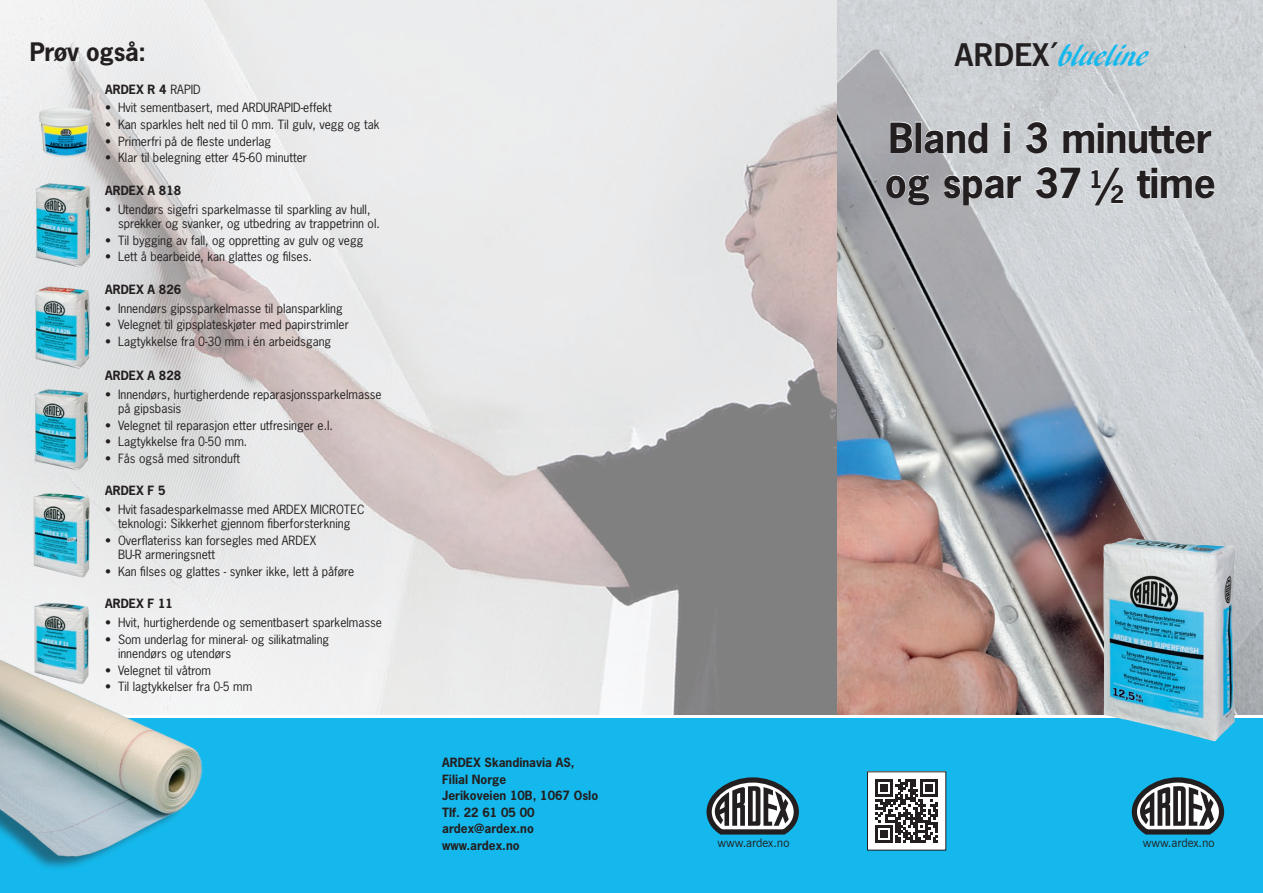
<style>
.page{position:relative;width:1263px;height:893px;background:#fff}
.page>*{position:absolute;margin:0;border:0;box-sizing:border-box;transform-origin:0 0}
.t1{font:700 39px/45px "News Gothic Std";letter-spacing:-.01em;color:#231f20}
.t2{font:31.05px "ARBLANCA";letter-spacing:-.02em;color:#15b8ec}
.t3{font:700 24px "News Gothic Std";letter-spacing:-.01em;color:#231f20}
.t4{font:12px/14.4px "News Gothic Std";color:#231f20}
.t5{font:700 12px/16.5px "News Gothic Std";color:#231f20}
.t6{font:12px "News Gothic BT";letter-spacing:-.005em;color:#231f20}
.s1{font-weight:400}
.s2{font-family:"News Gothic BT";font-weight:700;color:#231f20}
</style>
<div class="page">
<img style="left:0;top:0;width:838px;height:714px">
<img style="left:838px;top:0;width:425px;height:714px">
<svg style="left:890px;top:121px;width:23px;height:32px"></svg>
<div style="left:915px;top:122px;width:6px;height:31px;border:1px solid #fff"></div>
<svg style="left:924px;top:121px;width:64px;height:33px;background:#d0d2d5"></svg>
<svg style="left:1003px;top:121px;width:8px;height:32px"></svg>
<svg style="left:1025px;top:121px;width:23px;height:33px"></svg>
<svg style="left:1063px;top:121px;width:149px;height:33px;background:#d4d7da"></svg>
<svg style="left:885px;top:174px;width:45px;height:32px"></svg>
<svg style="left:943px;top:175px;width:79px;height:31px;background:#cdcfd2"></svg>
<svg style="left:1035px;top:166px;width:46px;height:33px;background:#d7dadd"></svg>
<svg style="left:1091px;top:166px;width:33px;height:40px"></svg>
<svg style="left:1136px;top:166px;width:79px;height:33px;background:#d3d6d9"></svg>
<div style="left:0;top:719px;width:1263px;height:174px;background:#15b8ec"></div>
<img style="left:34px;top:285px;width:55px;height:84px">
<img style="left:34px;top:388px;width:56px;height:84px">
<img style="left:33px;top:493px;width:57px;height:85px">
<img style="left:34px;top:601px;width:56px;height:54px">
<img style="left:30px;top:95px;width:64px;height:63px">
<svg style="left:1131px;top:777px;width:94px;height:58px"></svg>
<svg style="left:706px;top:777px;width:93px;height:58px"></svg>
<div style="left:867px;top:772px;width:79px;height:78px;background:#fff"></div>
<svg style="left:875px;top:780px;width:63px;height:62px"></svg>
<img style="left:1103px;top:538px;width:35px;height:184px">
<div style="left:0;top:655px;width:197px;height:216px;background:#231f20;opacity:.5"></div>
<img style="left:0;top:655px;width:205px;height:205px">
<img style="left:34px;top:182px;width:58px;height:86px">
<h3 class="t3" style="left:30px;top:36px;width:118px">Prøv også:</h3>
<p class="t5" style="left:105px;top:81px;width:97px">ARDEX R 4 <span class="s1">RAPID</span></p>
<p class="t4" style="left:105px;top:101px;width:228px">• Hvit sementbasert, med ARDURAPID-effekt</p>
<p class="t4" style="left:105px;top:117px;width:276px">• Kan sparkles helt ned til 0 mm. Til gulv, vegg og tak</p>
<p class="t4" style="left:105px;top:134px;width:168px">• Primerfri på de fleste underlag</p>
<p class="t4" style="left:105px;top:150px;width:203px">• Klar til belegning etter 45-60 minutter</p>
<p class="t5" style="left:105px;top:182px;width:78px">ARDEX A 818</p>
<p class="t4" style="left:118px;top:202px;width:263px;text-indent:-13px">• Utendørs sigefri sparkelmasse til sparkling av hull, sprekker og svanker, og utbedring av trappetrinn ol.</p>
<p class="t4" style="left:105px;top:233px;width:260px">• Til bygging av fall, og oppretting av gulv og vegg</p>
<p class="t4" style="left:105px;top:249px;width:208px">• Lett å bearbeide, kan glattes og filses.</p>
<p class="t5" style="left:105px;top:281px;width:78px">ARDEX A 826</p>
<p class="t4" style="left:105px;top:301px;width:239px">• Innendørs gipssparkelmasse til plansparkling</p>
<p class="t4" style="left:105px;top:318px;width:245px">• Velegnet til gipsplateskjøter med papirstrimler</p>
<p class="t4" style="left:105px;top:334px;width:227px">• Lagtykkelse fra 0-30 mm i én arbeidsgang</p>
<p class="t5" style="left:105px;top:367px;width:78px">ARDEX A 828</p>
<p class="t4" style="left:118px;top:387px;width:265px;text-indent:-13px">• Innendørs, hurtigherdende reparasjonssparkelmasse på gipsbasis</p>
<p class="t4" style="left:105px;top:418px;width:229px">• Velegnet til reparasjon etter utfresinger e.l.</p>
<p class="t4" style="left:105px;top:434px;width:144px">• Lagtykkelse fra 0-50 mm.</p>
<p class="t4" style="left:105px;top:451px;width:136px">• Fås også med sitronduft</p>
<p class="t5" style="left:105px;top:482px;width:62px">ARDEX F 5</p>
<p class="t4" style="left:105px;top:502px;width:261px;text-align:center">• Hvit fasadesparkelmasse med ARDEX MICROTEC teknologi: Sikkerhet gjennom fiberforsterkning</p>
<p class="t4" style="left:118px;top:533px;width:200px;text-indent:-13px">• Overflateriss kan forsegles med ARDEX<br>BU-R armeringsnett</p>
<p class="t4" style="left:105px;top:564px;width:250px">• Kan filses og glattes - synker ikke, lett å påføre</p>
<p class="t5" style="left:105px;top:595px;width:69px">ARDEX F 11</p>
<p class="t4" style="left:105px;top:615px;width:278px">• Hvit, hurtigherdende og sementbasert sparkelmasse</p>
<p class="t4" style="left:118px;top:632px;width:213px;text-indent:-13px">• Som underlag for mineral- og silikatmaling innendørs og utendørs</p>
<p class="t4" style="left:105px;top:663px;width:107px">• Velegnet til våtrom</p>
<p class="t4" style="left:105px;top:679px;width:149px">• Til lagtykkelser fra 0-5 mm</p>
<p class="t5" style="left:442px;top:754px;width:157px">ARDEX Skandinavia AS,<br>Filial Norge<br>Jerikoveien 10B, 1067 Oslo<br>Tlf. 22 61 05 00 ardex@ardex.no www.ardex.no</p>
<h2 class="t2" style="left:954px;top:39px;width:195px"><span class="s2">ARDEX´</span>blueline</h2>
<h1 class="t1" style="left:885px;top:115px;width:333px">Bland i 3 minutter og spar 37 <sup>1</sup>/<sub>2</sub> time</h1>
<p class="t6" style="left:717px;top:835px;width:73px">www.ardex.no</p>
<p class="t6" style="left:1143px;top:835px;width:73px">www.ardex.no</p>
</div>
